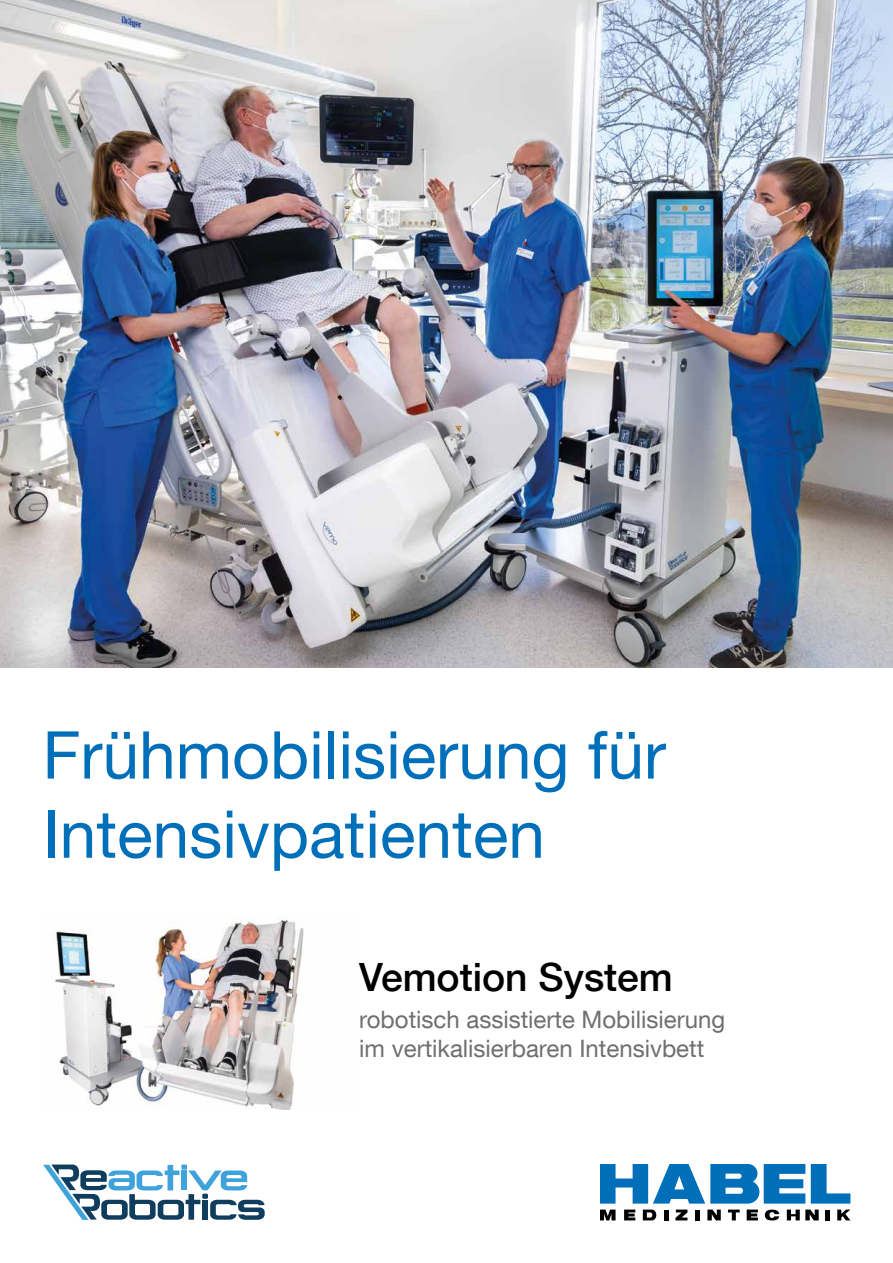
<style>
.page{position:relative;width:893px;height:1263px;background:#fff}
.page>*{position:absolute;margin:0;border:0;box-sizing:border-box;transform-origin:0 0}
.t1{font:66px/79.2px "Helvetica Neue LT Com";color:#006fb9}
.t2{font:500 39px "Helvetica Neue LT Com";color:#000}
.t3{font:24px/28.8px "Helvetica Neue LT Com";color:#706f6f}
</style>
<div class="page">
<svg style="left:675px;top:1209px;width:12px;height:11px"></svg>
<svg style="left:747px;top:1209px;width:11px;height:11px"></svg>
<svg style="left:624px;top:1209px;width:11px;height:11px"></svg>
<hr style="left:664px;top:1209px;width:4px;height:11px;background:#000">
<hr style="left:695px;top:1209px;width:4px;height:11px;background:#000">
<div style="left:825px;top:1209px;width:5px;height:11px;background:#000"></div>
<svg style="left:837px;top:1209px;width:13px;height:11px"></svg>
<svg style="left:707px;top:1209px;width:14px;height:11px"></svg>
<svg style="left:728px;top:1209px;width:12px;height:11px"></svg>
<svg style="left:787px;top:1209px;width:32px;height:11px"></svg>
<svg style="left:765px;top:1209px;width:14px;height:11px"></svg>
<svg style="left:600px;top:1209px;width:15px;height:11px"></svg>
<svg style="left:643px;top:1209px;width:13px;height:11px"></svg>
<svg style="left:811px;top:1164px;width:39px;height:39px"></svg>
<svg style="left:600px;top:1164px;width:205px;height:39px"></svg>
<img style="left:55px;top:920px;width:249px;height:190px">
<img style="left:0;top:0;width:893px;height:668px">
<svg style="left:43px;top:1164px;width:222px;height:56px"></svg>
<h1 class="t1" style="left:43px;top:714px;width:625px">Frühmobilisierung für<br>Intensivpatienten</h1>
<h2 class="t2" style="left:359px;top:953px;width:315px">Vemotion System</h2>
<p class="t3" style="left:359px;top:1004px;width:367px">robotisch assistierte Mobilisierung im vertikalisierbaren Intensivbett</p>
</div>
